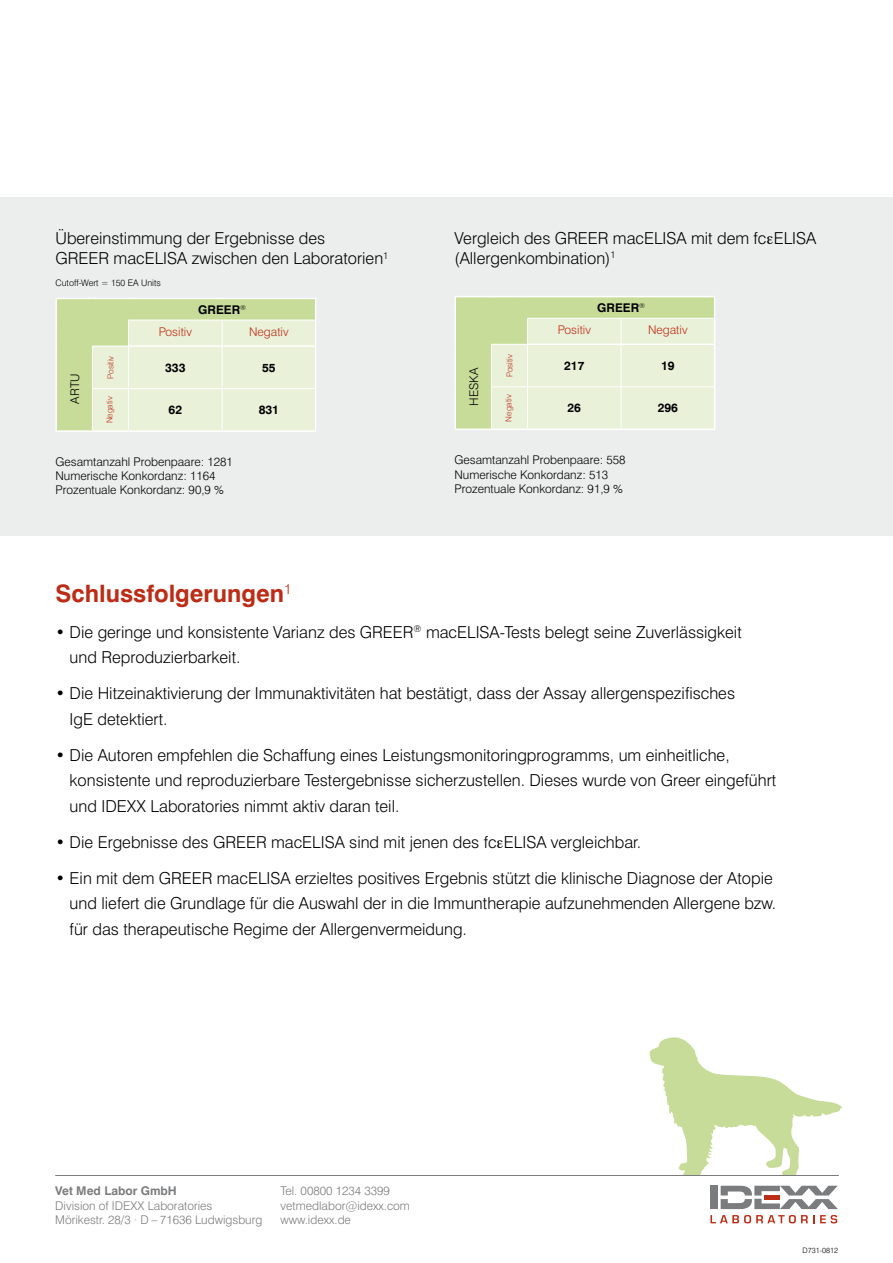
<style>
.page{position:relative;width:893px;height:1263px;background:#fff}
.page>*{position:absolute;margin:0;border:0;box-sizing:border-box;transform-origin:0 0}
.t1{font:700 24px "Swiss 721 BT";color:#bd2c16}
.t2{font:300 16.5px/25.5px "Swiss 721 BT";color:#000}
.t3{font:300 12px/14.4px "Swiss 721 BT";color:#000}
.t4{font:300 12px/14.4px "Swiss 721 BT";color:#7b7c7e}
.t5{font:300 12px "Swiss 721 BT";color:#bd2c16}
.t6{font:700 12px "Swiss 721 TL";color:#000}
.t7{font:700 12px "Swiss 721 BT";color:#7b7c7e}
.t8{font:700 12px "Swiss 721 BT";color:#000}
.t9{font:300 9px "Swiss 721 BT";color:#000}
.t10{font:300 8.25px "Swiss 721 TL";color:#bd2c16}
.t11{font:300 7.5px "Swiss 721 BT";color:#000}
</style>
<div class="page">
<div style="left:0;top:198px;width:893px;height:338px;background:#eceded"></div>
<svg style="left:649px;top:1037px;width:193px;height:138px"></svg>
<div style="left:710px;top:1186px;width:8px;height:23px;background:#7b7c7e"></div>
<svg style="left:710px;top:1215px;width:127px;height:8px"></svg>
<svg style="left:721px;top:1186px;width:117px;height:23px"></svg>
<hr style="left:55px;top:1175px;width:784px;height:1px;background:#7b7c7e">
<svg style="left:56px;top:298px;width:260px;height:132px;background:#e1ebc8"></svg>
<hr style="left:56px;top:346px;width:1px;height:43px;background:#fff">
<hr style="left:56px;top:389px;width:1px;height:41px;background:#fff">
<hr style="left:56px;top:430px;width:36px;height:2px;background:#fff">
<hr style="left:315px;top:347px;width:1px;height:42px;background:#fff">
<hr style="left:315px;top:389px;width:1px;height:41px;background:#fff">
<hr style="left:92px;top:430px;width:37px;height:2px;background:#fff">
<hr style="left:129px;top:430px;width:93px;height:2px;background:#fff">
<hr style="left:222px;top:430px;width:94px;height:2px;background:#fff">
<hr style="left:454px;top:296px;width:37px;height:1px;background:#fff">
<hr style="left:454px;top:297px;width:2px;height:21px;background:#fff">
<hr style="left:491px;top:296px;width:36px;height:1px;background:#fff">
<hr style="left:527px;top:296px;width:94px;height:1px;background:#fff">
<hr style="left:621px;top:296px;width:94px;height:1px;background:#fff">
<hr style="left:454px;top:318px;width:2px;height:26px;background:#fff">
<svg style="left:455px;top:297px;width:260px;height:132px;background:#e1ebc8"></svg>
<hr style="left:454px;top:344px;width:2px;height:43px;background:#fff">
<hr style="left:454px;top:387px;width:2px;height:42px;background:#fff">
<hr style="left:454px;top:429px;width:37px;height:1px;background:#fff">
<hr style="left:714px;top:345px;width:1px;height:42px;background:#fff">
<hr style="left:714px;top:387px;width:1px;height:42px;background:#fff">
<hr style="left:491px;top:429px;width:36px;height:1px;background:#fff">
<hr style="left:527px;top:429px;width:94px;height:1px;background:#fff">
<hr style="left:621px;top:429px;width:94px;height:1px;background:#fff">
<p class="t2" style="left:56px;top:228px;width:334px;line-height:19.8px">Übereinstimmung der Ergebnisse des<br>GREER macELISA zwischen den Laboratorien<sup>1</sup></p>
<p class="t9" style="left:56px;top:277px;width:107px">Cutoff-Wert = 150 EA Units</p>
<p class="t8" style="left:198px;top:302px;width:49px">GREER<sup>®</sup></p>
<p class="t3" style="left:68px;top:404px;width:31px;rotate:-90deg">ARTU</p>
<p class="t5" style="left:159px;top:324px;width:35px">Positiv</p>
<p class="t5" style="left:249px;top:324px;width:41px">Negativ</p>
<p class="t10" style="left:105px;top:379px;width:24px;rotate:-90deg">Positiv</p>
<p class="t6" style="left:165px;top:360px;width:22px">333</p>
<p class="t6" style="left:262px;top:360px;width:15px">55</p>
<p class="t10" style="left:104px;top:423px;width:29px;rotate:-90deg">Negativ</p>
<p class="t6" style="left:169px;top:402px;width:15px">62</p>
<p class="t6" style="left:259px;top:402px;width:22px">831</p>
<p class="t3" style="left:56px;top:454px;width:179px">Gesamtanzahl Probenpaare: 1281<br>Numerische Konkordanz: 1164<br>Prozentuale Konkordanz: 90,9 %</p>
<p class="t2" style="left:454px;top:228px;width:363px;line-height:19.8px">Vergleich des GREER macELISA mit dem fc ELISA (Allergenkombination)<sup>1</sup></p>
<p class="t8" style="left:597px;top:301px;width:49px">GREER<sup>®</sup></p>
<p class="t5" style="left:558px;top:322px;width:35px">Positiv</p>
<p class="t5" style="left:648px;top:322px;width:41px">Negativ</p>
<p class="t3" style="left:467px;top:406px;width:40px;rotate:-90deg">HESKA</p>
<p class="t10" style="left:504px;top:377px;width:24px;rotate:-90deg">Positiv</p>
<p class="t6" style="left:564px;top:358px;width:22px">217</p>
<p class="t6" style="left:661px;top:358px;width:15px">19</p>
<p class="t10" style="left:503px;top:422px;width:29px;rotate:-90deg">Negativ</p>
<p class="t6" style="left:567px;top:400px;width:15px">26</p>
<p class="t6" style="left:658px;top:400px;width:22px">296</p>
<p class="t3" style="left:454px;top:452px;width:173px">Gesamtanzahl Probenpaare: 558<br>Numerische Konkordanz: 513<br>Prozentuale Konkordanz: 91,9 %</p>
<h1 class="t1" style="left:56px;top:579px;width:238px">Schlussfolgerungen<sup>1</sup></h1>
<p class="t2" style="left:70px;top:619px;width:674px;text-indent:-14px">• Die geringe und konsistente Varianz des GREER<sup>®</sup> macELISA-Tests belegt seine Zuverlässigkeit und Reproduzierbarkeit.</p>
<p class="t2" style="left:70px;top:681px;width:667px;text-indent:-14px">• Die Hitzeinaktivierung der Immunaktivitäten hat bestätigt, dass der Assay allergenspezifisches<br>IgE detektiert.</p>
<p class="t2" style="left:70px;top:742px;width:708px;text-indent:-14px">• Die Autoren empfehlen die Schaffung eines Leistungsmonitoringprogramms, um einheitliche, konsistente und reproduzierbare Testergebnisse sicherzustellen. Dieses wurde von Greer eingeführt und IDEXX Laboratories nimmt aktiv daran teil.</p>
<p class="t2" style="left:56px;top:829px;width:587px">• Die Ergebnisse des GREER macELISA sind mit jenen des fc ELISA vergleichbar.</p>
<p class="t2" style="left:70px;top:865px;width:708px;text-indent:-14px">• Ein mit dem GREER macELISA erzieltes positives Ergebnis stützt die klinische Diagnose der Atopie und liefert die Grundlage für die Auswahl der in die Immuntherapie aufzunehmenden Allergene bzw. für das therapeutische Regime der Allergenvermeidung.</p>
<p class="t7" style="left:55px;top:1184px;width:123px">Vet Med Labor GmbH</p>
<p class="t4" style="left:55px;top:1198px;width:209px">Division of IDEXX Laboratories<br>Mörikestr. 28/3 · D – 71636 Ludwigsburg</p>
<p class="t4" style="left:281px;top:1184px;width:131px">Tel. 00800 1234 3399 vetmedlabor@idexx.com www.idexx.de</p>
<p class="t11" style="left:802px;top:1246px;width:37px">D731-0812</p>
</div>
